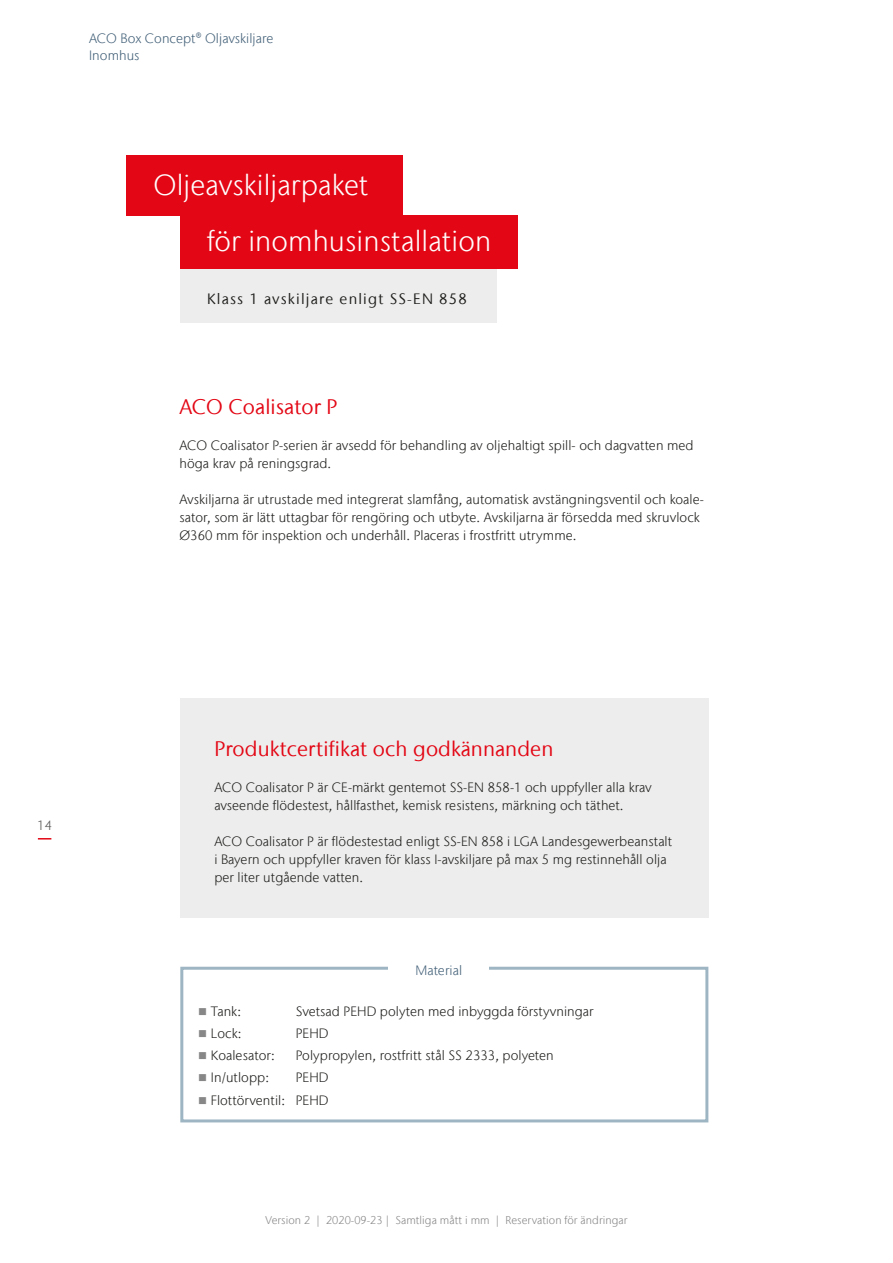
<style>
.page{position:relative;width:893px;height:1263px;background:#fff}
.page>*{position:absolute;margin:0;border:0;box-sizing:border-box;transform-origin:0 0}
.t1{font:300 28.95px "Stone Sans IIITC Com";letter-spacing:.005em;color:#fff}
.t2{font:21px "Stone Sans IIITC Com";letter-spacing:.005em;color:#e30614}
.t3{font:15px "Stone Sans IIITC Com";letter-spacing:.08em;color:#1d1d1b}
.t4{font:300 13.5px/18px "Stone Sans IIITC Com";letter-spacing:.005em;color:#1d1d1b}
.t5{font:300 13.5px/17.9px "Stone Sans IIITC Com";letter-spacing:.005em;color:#415f77}
.t6{font:300 13.5px "Stone Sans IIITC Com";color:#575756}
.t7{font:300 11.25px "Stone Sans IIITC Com";letter-spacing:.005em;color:#878787}
.s1{color:#878787}
</style>
<div class="page">
<div style="left:180px;top:215px;width:338px;height:54px;background:#e30614"></div>
<div style="left:127px;top:155px;width:276px;height:60px;background:#e30614"></div>
<div style="left:180px;top:270px;width:317px;height:53px;background:#ededed"></div>
<div style="left:180px;top:698px;width:528px;height:220px;background:#ededed"></div>
<div style="left:180px;top:967px;width:528px;height:155px;border:3px solid #9eb6c4"></div>
<div style="left:389px;top:949px;width:100px;height:38px;background:#fff"></div>
<svg style="left:38px;top:838px;width:13px;height:1px"></svg>
<p class="t5" style="left:89px;top:29px;width:186px">ACO Box Concept® Oljavskiljare<br>Inomhus</p>
<h1 class="t1" style="left:154px;top:167px;width:216px">Oljeavskiljarpaket</h1>
<h1 class="t1" style="left:207px;top:223px;width:286px">för inomhusinstallation</h1>
<p class="t3" style="left:207px;top:289px;width:261px">Klass 1 avskiljare enligt SS-EN 858</p>
<h2 class="t2" style="left:179px;top:394px;width:160px">ACO Coalisator P</h2>
<p class="t4" style="left:179px;top:436px;width:516px">ACO Coalisator P-serien är avsedd för behandling av oljehaltigt spill- och dagvatten med höga krav på reningsgrad.</p>
<p class="t4" style="left:179px;top:490px;width:526px">Avskiljarna är utrustade med integrerat slamfång, automatisk avstängningsventil och koale&shy;sator, som är lätt uttagbar för rengöring och utbyte. Avskiljarna är försedda med skruvlock<br>Ø360 mm för inspektion och underhåll. Placeras i frostfritt utrymme.</p>
<p class="t6" style="left:37px;top:816px;width:16px">14</p>
<h2 class="t2" style="left:214px;top:736px;width:341px">Produktcertifikat och godkännanden</h2>
<p class="t4" style="left:214px;top:778px;width:439px">ACO Coalisator P är CE-märkt gentemot SS-EN 858-1 och uppfyller alla krav avseende flödestest, hållfasthet, kemisk resistens, märkning och täthet.</p>
<p class="t4" style="left:214px;top:832px;width:459px">ACO Coalisator P är flödestestad enligt SS-EN 858 i LGA Landesgewerbeanstalt i Bayern och uppfyller kraven för klass I-avskiljare på max 5 mg restinnehåll olja per liter utgående vatten.</p>
<p class="t5" style="left:415px;top:961px;width:48px">Material</p>
<p class="t4" style="left:198px;top:1002px;width:44px"><span class="s1">■</span> Tank:</p>
<p class="t4" style="left:296px;top:1002px;width:299px">Svetsad PEHD polyten med inbyggda förstyvningar</p>
<p class="t4" style="left:198px;top:1024px;width:45px"><span class="s1">■</span> Lock:</p>
<p class="t4" style="left:296px;top:1024px;width:34px">PEHD</p>
<p class="t4" style="left:198px;top:1046px;width:78px"><span class="s1">■</span> Koalesator:</p>
<p class="t4" style="left:296px;top:1046px;width:260px">Polypropylen, rostfritt stål SS 2333, polyeten</p>
<p class="t4" style="left:198px;top:1069px;width:72px"><span class="s1">■</span> In/utlopp:</p>
<p class="t4" style="left:296px;top:1069px;width:34px">PEHD</p>
<p class="t4" style="left:198px;top:1091px;width:132px"><span class="s1">■</span> Flottörventil: PEHD</p>
<p class="t7" style="left:265px;top:1213px;width:363px">Version 2 | 2020-09-23 | Samtliga mått i mm | Reservation för ändringar</p>
</div>
